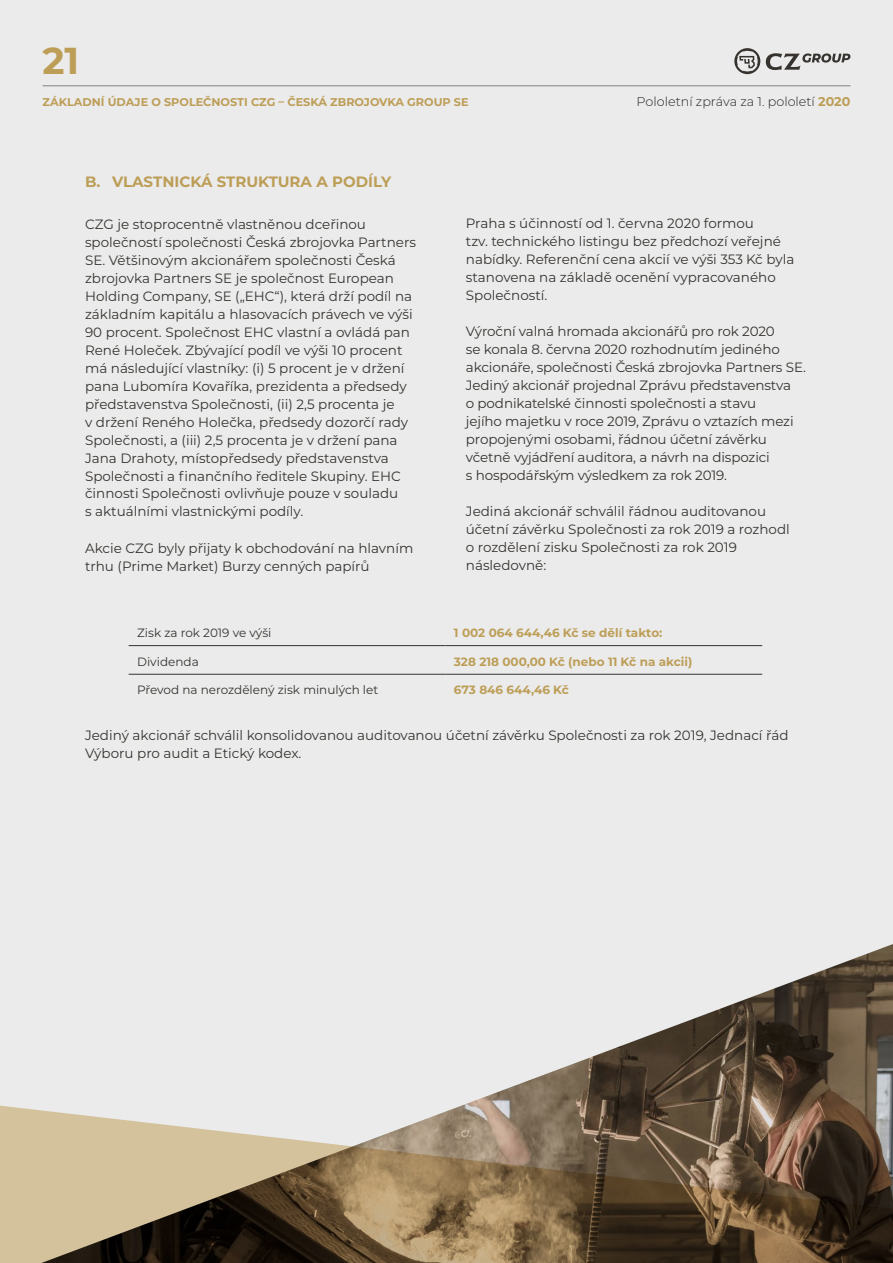
<style>
.page{position:relative;width:893px;height:1263px;background:#ebebec}
.page>*{position:absolute;margin:0;border:0;box-sizing:border-box;transform-origin:0 0}
.t1{font:700 37.5px "Montserrat";color:#bd9e57}
.t2{font:700 15px "Montserrat";color:#bd9e57}
.t3{font:13.5px/18px "Montserrat";color:#36332e}
.t4{font:300 12.75px "Montserrat";color:#231f20}
.t5{font:700 12px "Montserrat";color:#bd9e57}
.t6{font:12px "Montserrat";color:#36332e}
.t7{font:700 11.25px "Montserrat";color:#bd9e57}
.s1{font-weight:700;color:#bd9e57}
</style>
<div class="page">
<hr style="left:129px;top:645px;width:316px;height:1px;background:#36332e">
<hr style="left:445px;top:645px;width:317px;height:1px;background:#36332e">
<hr style="left:129px;top:674px;width:316px;height:1px;background:#36332e">
<hr style="left:445px;top:674px;width:317px;height:1px;background:#36332e">
<div style="left:0;top:1106px;width:41px;height:157px;background:#d4c29c"></div>
<img style="left:41px;top:944px;width:852px;height:319px">
<hr style="left:43px;top:85px;width:807px;height:1px;background:#828280">
<svg style="left:766px;top:53px;width:84px;height:17px"></svg>
<svg style="left:734px;top:48px;width:26px;height:26px"></svg>
<h1 class="t1" style="left:43px;top:34px;width:38px">21</h1>
<p class="t7" style="left:43px;top:94px;width:428px">ZÁKLADNÍ ÚDAJE O SPOLEČNOSTI CZG – ČESKÁ ZBROJOVKA GROUP SE</p>
<p class="t2" style="left:85px;top:171px;width:308px">B. VLASTNICKÁ STRUKTURA A PODÍLY</p>
<p class="t4" style="left:637px;top:93px;width:215px">Pololetní zpráva za 1. pololetí <span class="s1">2020</span></p>
<p class="t3" style="left:85px;top:214px;width:332px">CZG je stoprocentně vlastněnou dceřinou společností společnosti Česká zbrojovka Partners SE. Většinovým akcionářem společnosti Česká zbrojovka Partners SE je společnost European Holding Company, SE („EHC“), která drží podíl na základním kapitálu a hlasovacích právech ve výši 90 procent. Společnost EHC vlastní a ovládá pan René Holeček. Zbývající podíl ve výši 10 procent má následující vlastníky: (i) 5 procent je v držení pana Lubomíra Kovaříka, prezidenta a předsedy představenstva Společnosti, (ii) 2,5 procenta je<br>v držení Reného Holečka, předsedy dozorčí rady Společnosti, a (iii) 2,5 procenta je v držení pana Jana Drahoty, místopředsedy představenstva Společnosti a finančního ředitele Skupiny. EHC činnosti Společnosti ovlivňuje pouze v souladu<br>s aktuálními vlastnickými podíly.</p>
<p class="t3" style="left:85px;top:538px;width:330px">Akcie CZG byly přijaty k obchodování na hlavním trhu (Prime Market) Burzy cenných papírů</p>
<p class="t3" style="left:466px;top:214px;width:330px">Praha s účinností od 1. června 2020 formou<br>tzv. technického listingu bez předchozí veřejné nabídky. Referenční cena akcií ve výši 353 Kč byla stanovena na základě ocenění vypracovaného Společností.</p>
<p class="t3" style="left:466px;top:322px;width:341px">Výroční valná hromada akcionářů pro rok 2020<br>se konala 8. června 2020 rozhodnutím jediného akcionáře, společnosti Česká zbrojovka Partners SE.<br>Jediný akcionář projednal Zprávu představenstva<br>o podnikatelské činnosti společnosti a stavu<br>jejího majetku v roce 2019, Zprávu o vztazích mezi propojenými osobami, řádnou účetní závěrku včetně vyjádření auditora, a návrh na dispozici<br>s hospodářským výsledkem za rok 2019.</p>
<p class="t3" style="left:466px;top:502px;width:325px">Jediná akcionář schválil řádnou auditovanou účetní závěrku Společnosti za rok 2019 a rozhodl o rozdělení zisku Společnosti za rok 2019 následovně:</p>
<p class="t6" style="left:137px;top:625px;width:136px">Zisk za rok 2019 ve výši</p>
<p class="t5" style="left:454px;top:624px;width:210px">1 002 064 644,46 Kč se dělí takto:</p>
<p class="t6" style="left:137px;top:653px;width:63px">Dividenda</p>
<p class="t5" style="left:454px;top:653px;width:240px">328 218 000,00 Kč (nebo 11 Kč na akcii)</p>
<p class="t6" style="left:137px;top:682px;width:243px">Převod na nerozdělený zisk minulých let</p>
<p class="t5" style="left:454px;top:681px;width:117px">673 846 644,46 Kč</p>
<p class="t3" style="left:85px;top:726px;width:705px">Jediný akcionář schválil konsolidovanou auditovanou účetní závěrku Společnosti za rok 2019, Jednací řád<br>Výboru pro audit a Etický kodex.</p>
</div>
